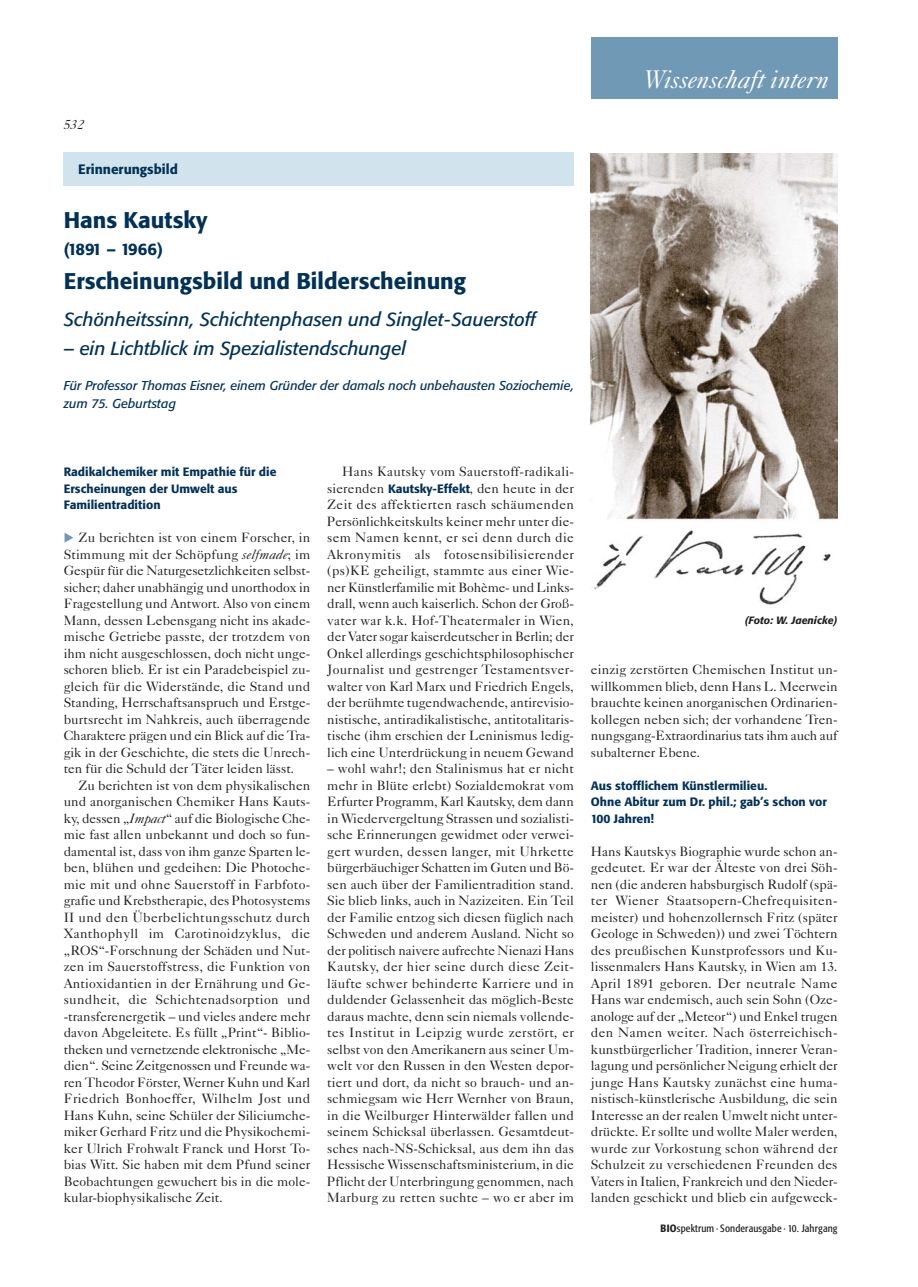
<style>
.page{position:relative;width:918px;height:1287px;background:#fff}
.page>*{position:absolute;margin:0;border:0;box-sizing:border-box;transform-origin:0 0}
.t1{font:italic 25.5px "Caslon Five Forty";color:#fff}
.t2{font:500 22.5px "Tn T Form BSK";color:#003158}
.t3{font:italic 18.75px "Tn T Form BSK";color:#003158}
.t4{font:500 16.5px "Tn T Form BSK";letter-spacing:-.065em;color:#003158}
.t5{font:13.5px/16.5px "Caslon Five Forty";color:#231f20;text-align:justify}
.t6{font:500 13.5px "Tn T Form BSK";color:#003158}
.t7{font:italic 13.5px "Caslon Five Forty";color:#231f20}
.t8{font:italic 12.75px/18px "Tn T Form BSK";color:#003158}
.t9{font:500 12px/16.5px "Tn T Form BSK";color:#003158}
.t10{font:10.5px "Tn T Form Condensed BSK";letter-spacing:.015em;color:#231f20}
.t11{font:italic 500 10.5px "Tn T Form BSK";color:#231f20}
.s1{font-style:italic}
.s2{font-family:"Tn T Form BSK";font-weight:500;font-size:12px;color:#003158}
.s3{font-weight:500}
</style>
<div class="page">
<div style="left:591px;top:38px;width:247px;height:61px;background:#7099b6"></div>
<div style="left:64px;top:152px;width:510px;height:34px;background:#d1e3ec"></div>
<img style="left:591px;top:154px;width:247px;height:451px">
<p class="t7" style="left:64px;top:119px;width:22px">532</p>
<p class="t6" style="left:78px;top:163px;width:101px">Erinnerungsbild</p>
<h2 class="t2" style="left:64px;top:209px;width:145px">Hans Kautsky</h2>
<p class="t4" style="left:64px;top:241px;width:101px">(1891 – 1966)</p>
<h2 class="t2" style="left:64px;top:270px;width:404px">Erscheinungsbild und Bilderscheinung</h2>
<h3 class="t3" style="left:64px;top:310px;width:474px">Schönheitssinn, Schichtenphasen und Singlet-Sauerstoff</h3>
<h3 class="t3" style="left:64px;top:339px;width:344px">– ein Lichtblick im Spezialistendschungel</h3>
<p class="t8" style="left:64px;top:377px;width:512px">Für Professor Thomas Eisner, einem Gründer der damals noch unbehausten Soziochemie, zum 75. Geburtstag</p>
<h1 class="t1" style="left:644px;top:70px;width:186px">Wissenschaft intern</h1>
<p class="t9" style="left:64px;top:464px;width:214px">Radikalchemiker mit Empathie für die<br>Erscheinungen der Umwelt aus<br>Familientradition</p>
<p class="t5" style="left:64px;top:531px;width:248px;text-indent:15px">Zu berichten ist von einem Forscher, in Stimmung mit der Schöpfung <span class="s1">selfmade</span>; im Gespür für die Naturgesetzlichkeiten selbst&shy;sicher; daher unabhängig und unorthodox in Fragestellung und Antwort. Also von einem Mann, dessen Lebensgang nicht ins akade&shy;mische Getriebe passte, der trotzdem von ihm nicht ausgeschlossen, doch nicht unge&shy;schoren blieb. Er ist ein Paradebeispiel zu&shy;gleich für die Widerstände, die Stand und Standing, Herrschaftsanspruch und Erstge&shy;burtsrecht im Nahkreis, auch überragende Charaktere prägen und ein Blick auf die Tra&shy;gik in der Geschichte, die stets die Unrech&shy;ten für die Schuld der Täter leiden lässt.</p>
<p class="t5" style="left:64px;top:778px;width:248px;text-indent:15px">Zu berichten ist von dem physikalischen und anorganischen Chemiker Hans Kauts&shy;ky, dessen „<span class="s1">Impact</span>“ auf die Biologische Che&shy;mie fast allen unbekannt und doch so fun&shy;damental ist, dass von ihm ganze Sparten le&shy;ben, blühen und gedeihen: Die Photoche&shy;mie mit und ohne Sauerstoff in Farbfoto&shy;grafie und Krebstherapie, des Photosystems II und den Überbelichtungsschutz durch Xanthophyll im Carotinoidzyklus, die „ROS“-Forschnung der Schäden und Nut&shy;zen im Sauerstoffstress, die Funktion von Antioxidantien in der Ernährung und Ge&shy;sundheit, die Schichtenadsorption und -transferenergetik – und vieles andere mehr davon Abgeleitete. Es füllt „Print“- Biblio&shy;theken und vernetzende elektronische „Me&shy;dien“. Seine Zeitgenossen und Freunde wa&shy;ren Theodor Förster, Werner Kuhn und Karl Friedrich Bonhoeffer, Wilhelm Jost und Hans Kuhn, seine Schüler der Siliciumche&shy;miker Gerhard Fritz und die Physikochemi&shy;ker Ulrich Frohwalt Franck und Horst To&shy;bias Witt. Sie haben mit dem Pfund seiner Beobachtungen gewuchert bis in die mole&shy;kular-biophysikalische Zeit.</p>
<p class="t5" style="left:327px;top:465px;width:248px;text-indent:15px">Hans Kautsky vom Sauerstoff-radikali&shy;sierenden <span class="s2">Kautsky-Effekt</span>, den heute in der Zeit des affektierten rasch schäumenden Persönlichkeitskults keiner mehr unter die&shy;sem Namen kennt, er sei denn durch die Akronymitis als fotosensibilisierender (ps)KE geheiligt, stammte aus einer Wie&shy;ner Künstlerfamilie mit Bohème- und Links&shy;drall, wenn auch kaiserlich. Schon der Groß&shy;vater war k.k. Hof-Theatermaler in Wien, der Vater sogar kaiserdeutscher in Berlin; der Onkel allerdings geschichtsphilosophischer Journalist und gestrenger Testamentsver&shy;walter von Karl Marx und Friedrich Engels, der berühmte tugendwachende, antirevisio&shy;nistische, antiradikalistische, antitotalitaris&shy;tische (ihm erschien der Leninismus ledig&shy;lich eine Unterdrückung in neuem Gewand</p>
<p class="t5" style="left:327px;top:762px;width:248px">– wohl wahr!; den Stalinismus hat er nicht mehr in Blüte erlebt) Sozialdemokrat vom Erfurter Programm, Karl Kautsky, dem dann in Wiedervergeltung Strassen und sozialisti&shy;sche Erinnerungen gewidmet oder verwei&shy;gert wurden, dessen langer, mit Uhrkette bürgerbäuchiger Schatten im Guten und Bö&shy;sen auch über der Familientradition stand.<br>Sie blieb links, auch in Nazizeiten. Ein Teil der Familie entzog sich diesen füglich nach Schweden und anderem Ausland. Nicht so der politisch naivere aufrechte Nienazi Hans Kautsky, der hier seine durch diese Zeit&shy;läufte schwer behinderte Karriere und in duldender Gelassenheit das möglich-Beste daraus machte, denn sein niemals vollende&shy;tes Institut in Leipzig wurde zerstört, er selbst von den Amerikanern aus seiner Um&shy;welt vor den Russen in den Westen depor&shy;tiert und dort, da nicht so brauch- und an&shy;schmiegsam wie Herr Wernher von Braun, in die Weilburger Hinterwälder fallen und seinem Schicksal überlassen. Gesamtdeut&shy;sches nach-NS-Schicksal, aus dem ihn das Hessische Wissenschaftsministerium, in die Pflicht der Unterbringung genommen, nach Marburg zu retten suchte – wo er aber im</p>
<p class="t11" style="left:745px;top:615px;width:94px">(Foto: W. Jaenicke)</p>
<p class="t5" style="left:591px;top:663px;width:248px">einzig zerstörten Chemischen Institut un&shy;willkommen blieb, denn Hans L. Meerwein brauchte keinen anorganischen Ordinarien&shy;kollegen neben sich; der vorhandene Tren&shy;nungsgang-Extraordinarius tats ihm auch auf subalterner Ebene.</p>
<p class="t9" style="left:591px;top:778px;width:237px">Aus stofflichem Künstlermilieu.<br>Ohne Abitur zum Dr. phil.; gab’s schon vor<br>100 Jahren!</p>
<p class="t5" style="left:591px;top:844px;width:248px">Hans Kautskys Biographie wurde schon an&shy;gedeutet. Er war der Älteste von drei Söh&shy;nen (die anderen habsburgisch Rudolf (spä&shy;ter Wiener Staatsopern-Chefrequisiten&shy;meister) und hohenzollernsch Fritz (später Geologe in Schweden)) und zwei Töchtern des preußischen Kunstprofessors und Ku&shy;lissenmalers Hans Kautsky, in Wien am 13.<br>April 1891 geboren. Der neutrale Name Hans war endemisch, auch sein Sohn (Oze&shy;anologe auf der „Meteor“) und Enkel trugen den Namen weiter. Nach österreichisch&shy;kunstbürgerlicher Tradition, innerer Veran&shy;lagung und persönlicher Neigung erhielt der junge Hans Kautsky zunächst eine huma&shy;nistisch-künstlerische Ausbildung, die sein Interesse an der realen Umwelt nicht unter&shy;drückte. Er sollte und wollte Maler werden, wurde zur Vorkostung schon während der Schulzeit zu verschiedenen Freunden des Vaters in Italien, Frankreich und den Nieder&shy;landen geschickt und blieb ein aufgeweck-</p>
<p class="t10" style="left:661px;top:1225px;width:178px"><span class="s3">BIO</span>spektrum · Sonderausgabe · 10. Jahrgang</p>
</div>
